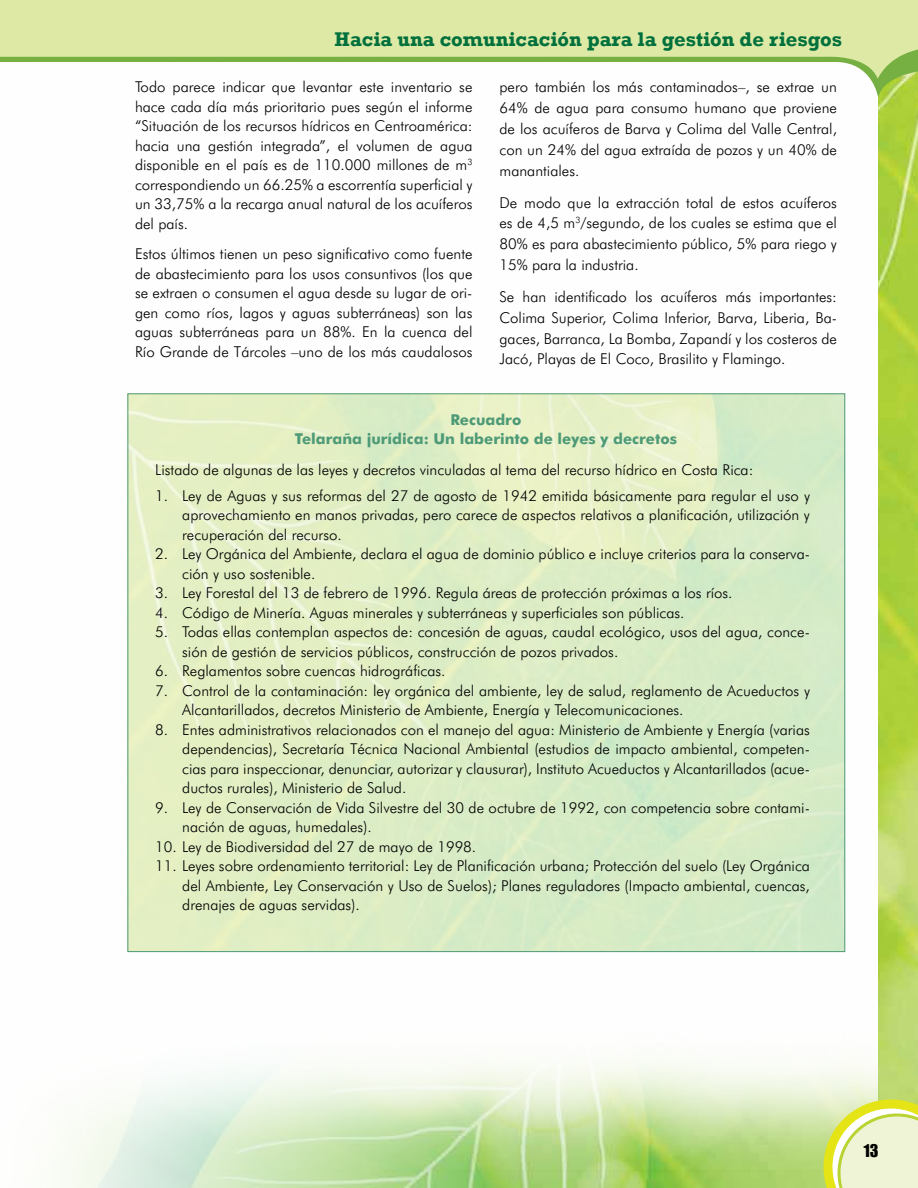
<style>
.page{position:relative;width:918px;height:1188px;background:#fff}
.page>*{position:absolute;margin:0;border:0;box-sizing:border-box;transform-origin:0 0}
.t1{font:700 20.4px "Rockwell";color:#00703c}
.t2{font:18px "Impact";color:#000}
.t3{font:300 15px/19.5px "Futura BT";color:#000;text-align:justify}
.t4{font:700 15px/19.5px "Futura BT";color:#4e9a77;text-align:center}
</style>
<div class="page">
<img style="left:877px;top:97px;width:41px;height:1003px">
<img style="left:127px;top:393px;width:750px;height:795px">
<svg style="left:824px;top:1100px;width:94px;height:88px;background:#e8efae"></svg>
<svg style="left:58px;top:998px;width:619px;height:190px"></svg>
<img style="left:130px;top:395px;width:713px;height:555px">
<div style="left:0;top:0;width:918px;height:47px;background:#dde9a4"></div>
<svg style="left:0;top:47px;width:918px;height:50px"></svg>
<h1 class="t1" style="left:335px;top:27px;width:509px">Hacia una comunicación para la gestión de riesgos</h1>
<p class="t3" style="left:135px;top:77px;width:339px">Todo parece indicar que levantar este inventario se hace cada día más prioritario pues según el informe “Situación de los recursos hídricos en Centroamérica: hacia una gestión integrada”, el volumen de agua disponible en el país es de 110.000 millones de m<sup>3 </sup>correspondiendo un 66.25% a escorrentía superficial y un 33,75% a la recarga anual natural de los acuíferos del país.</p>
<p class="t3" style="left:135px;top:244px;width:339px">Estos últimos tienen un peso significativo como fuente de abastecimiento para los usos consuntivos (los que se extraen o consumen el agua desde su lugar de ori&shy;gen como ríos, lagos y aguas subterráneas) son las aguas subterráneas para un 88%. En la cuenca del Río Grande de Tárcoles –uno de los más caudalosos</p>
<p class="t3" style="left:500px;top:77px;width:339px;line-height:20.9px">pero también los más contaminados–, se extrae un 64% de agua para consumo humano que proviene de los acuíferos de Barva y Colima del Valle Central, con un 24% del agua extraída de pozos y un 40% de manantiales.</p>
<p class="t3" style="left:500px;top:192px;width:339px;line-height:20.9px">De modo que la extracción total de estos acuíferos es de 4,5 m<sup>3</sup>/segundo, de los cuales se estima que el 80% es para abastecimiento público, 5% para riego y 15% para la industria.</p>
<p class="t3" style="left:500px;top:286px;width:339px;line-height:20.9px">Se han identificado los acuíferos más importantes:<br>Colima Superior, Colima Inferior, Barva, Liberia, Ba&shy;gaces, Barranca, La Bomba, Zapandí y los costeros de Jacó, Playas de El Coco, Brasilito y Flamingo.</p>
<p class="t4" style="left:295px;top:410px;width:384px">Recuadro<br>Telaraña jurídica: Un laberinto de leyes y decretos</p>
<p class="t3" style="left:155px;top:460px;width:600px">Listado de algunas de las leyes y decretos vinculadas al tema del recurso hídrico en Costa Rica:</p>
<p class="t3" style="left:182px;top:486px;width:629px;text-indent:-27px">1. Ley de Aguas y sus reformas del 27 de agosto de 1942 emitida básicamente para regular el uso y aprovechamiento en manos privadas, pero carece de aspectos relativos a planificación, utilización y recuperación del recurso.</p>
<p class="t3" style="left:182px;top:544px;width:629px;text-indent:-27px">2. Ley Orgánica del Ambiente, declara el agua de dominio público e incluye criterios para la conserva&shy;ción y uso sostenible.</p>
<p class="t3" style="left:155px;top:583px;width:579px">3. Ley Forestal del 13 de febrero de 1996. Regula áreas de protección próximas a los ríos.</p>
<p class="t3" style="left:155px;top:603px;width:531px">4. Código de Minería. Aguas minerales y subterráneas y superficiales son públicas.</p>
<p class="t3" style="left:182px;top:622px;width:629px;text-indent:-27px">5. Todas ellas contemplan aspectos de: concesión de aguas, caudal ecológico, usos del agua, conce&shy;sión de gestión de servicios públicos, construcción de pozos privados.</p>
<p class="t3" style="left:155px;top:661px;width:292px">6. Reglamentos sobre cuencas hidrográficas.</p>
<p class="t3" style="left:182px;top:681px;width:629px;text-indent:-27px">7. Control de la contaminación: ley orgánica del ambiente, ley de salud, reglamento de Acueductos y<br>Alcantarillados, decretos Ministerio de Ambiente, Energía y Telecomunicaciones.</p>
<p class="t3" style="left:182px;top:720px;width:629px;text-indent:-27px">8. Entes administrativos relacionados con el manejo del agua: Ministerio de Ambiente y Energía (varias dependencias), Secretaría Técnica Nacional Ambiental (estudios de impacto ambiental, competen&shy;cias para inspeccionar, denunciar, autorizar y clausurar), Instituto Acueductos y Alcantarillados (acue&shy;ductos rurales), Ministerio de Salud.</p>
<p class="t3" style="left:182px;top:798px;width:629px;text-indent:-27px">9. Ley de Conservación de Vida Silvestre del 30 de octubre de 1992, con competencia sobre contami&shy;nación de aguas, humedales).</p>
<p class="t3" style="left:155px;top:837px;width:323px">10. Ley de Biodiversidad del 27 de mayo de 1998.</p>
<p class="t3" style="left:182px;top:856px;width:629px;text-indent:-27px">11. Leyes sobre ordenamiento territorial: Ley de Planificación urbana; Protección del suelo (Ley Orgánica del Ambiente, Ley Conservación y Uso de Suelos); Planes reguladores (Impacto ambiental, cuencas, drenajes de aguas servidas).</p>
<p class="t2" style="left:863px;top:1140px;width:17px">13</p>
</div>
